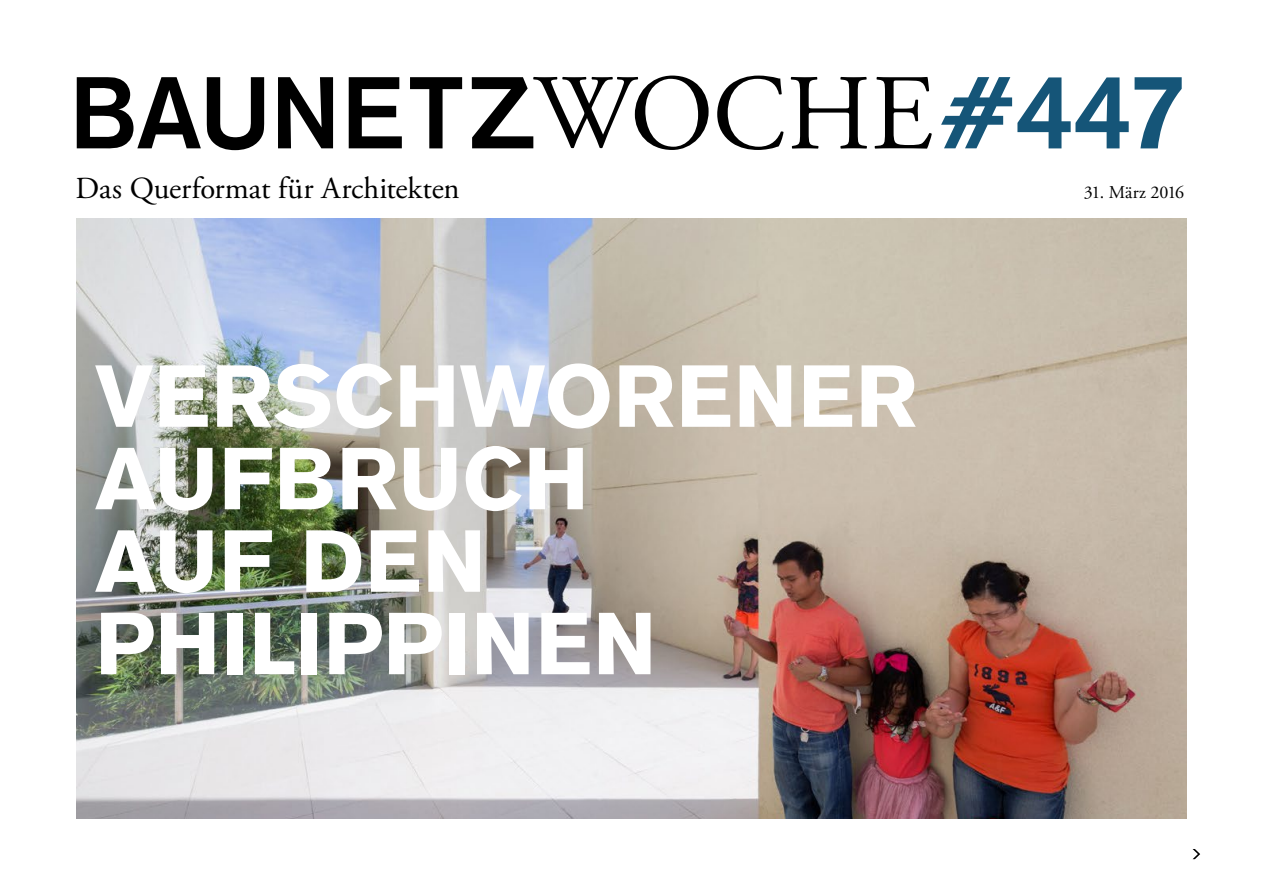
<style>
.page{position:relative;width:1263px;height:893px;background:#fff}
.page>*{position:absolute;margin:0;border:0;box-sizing:border-box;transform-origin:0 0}
.t1{font:500 105.15px "Akzidenz Grotesk BQ";color:#155578}
.t2{font:700 87px/82.5px "Akzidenz Grotesk BQ";letter-spacing:.005em;color:#fff}
.t3{font:30.6px "Adobe Garamond Pro";letter-spacing:-.005em;color:#000}
.t4{font:18px "Adobe Garamond Pro";color:#000}
</style>
<div class="page">
<img style="left:77px;top:219px;width:1109px;height:600px">
<svg style="left:77px;top:76px;width:855px;height:74px"></svg>
<svg style="left:941px;top:77px;width:71px;height:71px"></svg>
<svg style="left:1192px;top:849px;width:8px;height:10px"></svg>
<p class="t3" style="left:75px;top:170px;width:386px">Das Querformat für Architekten</p>
<p class="t2" style="left:95px;top:355px;width:824px">VERSCHWORENER<br>AUFBRUCH<br>AUF DEN<br>PHILIPPINEN</p>
<p class="t1" style="left:1016px;top:47px;width:173px">447</p>
<p class="t4" style="left:1084px;top:181px;width:102px">31. März 2016</p>
</div>
